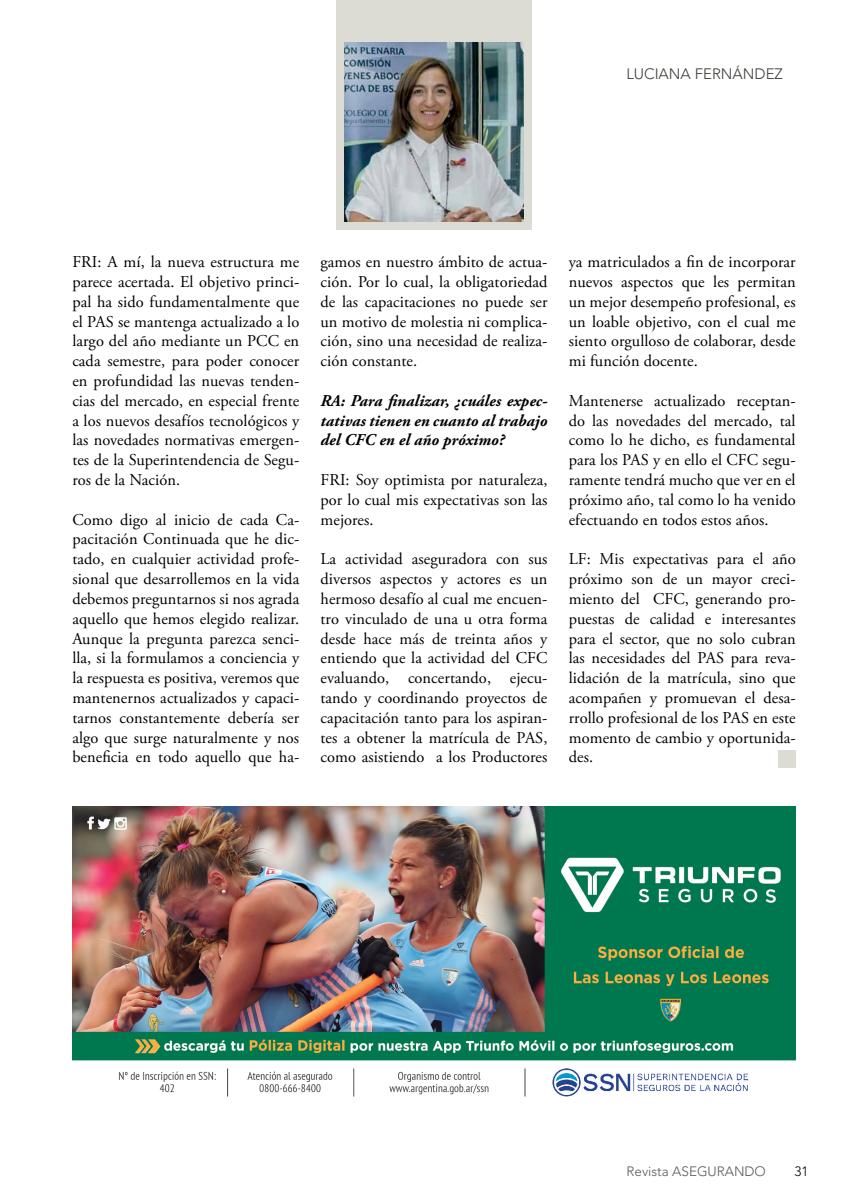
<style>
.page{position:relative;width:851px;height:1191px;background:#fff}
.page>*{position:absolute;margin:0;border:0;box-sizing:border-box;transform-origin:0 0}
.t1{font:16.5px/19.8px "Adobe Garamond Pro";letter-spacing:.005em;color:#000;text-align:justify}
.t2{font:italic 700 16.5px/19.8px "Adobe Garamond Pro";letter-spacing:.005em;color:#000;text-align:justify}
.t3{font:300 15px "Avenir";color:#3f3c37}
.t4{font:300 13.5px "Avenir";color:#58595b}
.t5{font:300 13.5px "Avenir";color:#000}
</style>
<div class="page">
<img style="left:72px;top:806px;width:723px;height:291px">
<div style="left:336px;top:0;width:195px;height:230px;background:#dddcd4"></div>
<img style="left:344px;top:43px;width:179px;height:178px">
<div style="left:778px;top:750px;width:17px;height:17px;background:#dddcd4"></div>
<p class="t3" style="left:626px;top:65px;width:158px">LUCIANA FERNÁNDEZ</p>
<p class="t1" style="left:72px;top:253px;width:228px">FRI: A mí, la nueva estructura me parece acertada. El objetivo princi&shy;pal ha sido fundamentalmente que el PAS se mantenga actualizado a lo largo del año mediante un PCC en cada semestre, para poder conocer en profundidad las nuevas tenden&shy;cias del mercado, en especial frente a los nuevos desafíos tecnológicos y las novedades normativas emergen&shy;tes de la Superintendencia de Segu&shy;ros de la Nación.</p>
<p class="t1" style="left:72px;top:510px;width:228px">Como digo al inicio de cada Ca&shy;pacitación Continuada que he dic&shy;tado, en cualquier actividad profe&shy;sional que desarrollemos en la vida debemos preguntarnos si nos agrada aquello que hemos elegido realizar.<br>Aunque la pregunta parezca senci&shy;lla, si la formulamos a conciencia y la respuesta es positiva, veremos que mantenernos actualizados y capaci&shy;tarnos constantemente debería ser algo que surge naturalmente y nos beneficia en todo aquello que ha-</p>
<p class="t1" style="left:320px;top:253px;width:228px">gamos en nuestro ámbito de actua&shy;ción. Por lo cual, la obligatoriedad de las capacitaciones no puede ser un motivo de molestia ni complica&shy;ción, sino una necesidad de realiza&shy;ción constante.</p>
<p class="t2" style="left:320px;top:391px;width:228px">RA: Para finalizar, ¿cuáles expec&shy;tativas tienen en cuanto al trabajo del CFC en el año próximo?</p>
<p class="t1" style="left:320px;top:470px;width:228px">FRI: Soy optimista por naturaleza, por lo cual mis expectativas son las mejores.</p>
<p class="t1" style="left:320px;top:550px;width:228px">La actividad aseguradora con sus diversos aspectos y actores es un hermoso desafío al cual me encuen&shy;tro vinculado de una u otra forma desde hace más de treinta años y entiendo que la actividad del CFC evaluando, concertando, ejecu&shy;tando y coordinando proyectos de capacitación tanto para los aspiran&shy;tes a obtener la matrícula de PAS, como asistiendo a los Productores</p>
<p class="t1" style="left:568px;top:253px;width:228px">ya matriculados a fin de incorporar nuevos aspectos que les permitan un mejor desempeño profesional, es un loable objetivo, con el cual me siento orgulloso de colaborar, desde mi función docente.</p>
<p class="t1" style="left:568px;top:391px;width:228px">Mantenerse actualizado receptan&shy;do las novedades del mercado, tal como lo he dicho, es fundamental para los PAS y en ello el CFC segu&shy;ramente tendrá mucho que ver en el próximo año, tal como lo ha venido efectuando en todos estos años.</p>
<p class="t1" style="left:568px;top:550px;width:228px">LF: Mis expectativas para el año próximo son de un mayor creci&shy;miento del CFC, generando pro&shy;puestas de calidad e interesantes para el sector, que no solo cubran las necesidades del PAS para reva&shy;lidación de la matrícula, sino que acompañen y promuevan el desa&shy;rrollo profesional de los PAS en este momento de cambio y oportunida&shy;des.</p>
<p class="t4" style="left:626px;top:1163px;width:141px">Revista ASEGURANDO</p>
<p class="t5" style="left:794px;top:1163px;width:16px">31</p>
</div>
